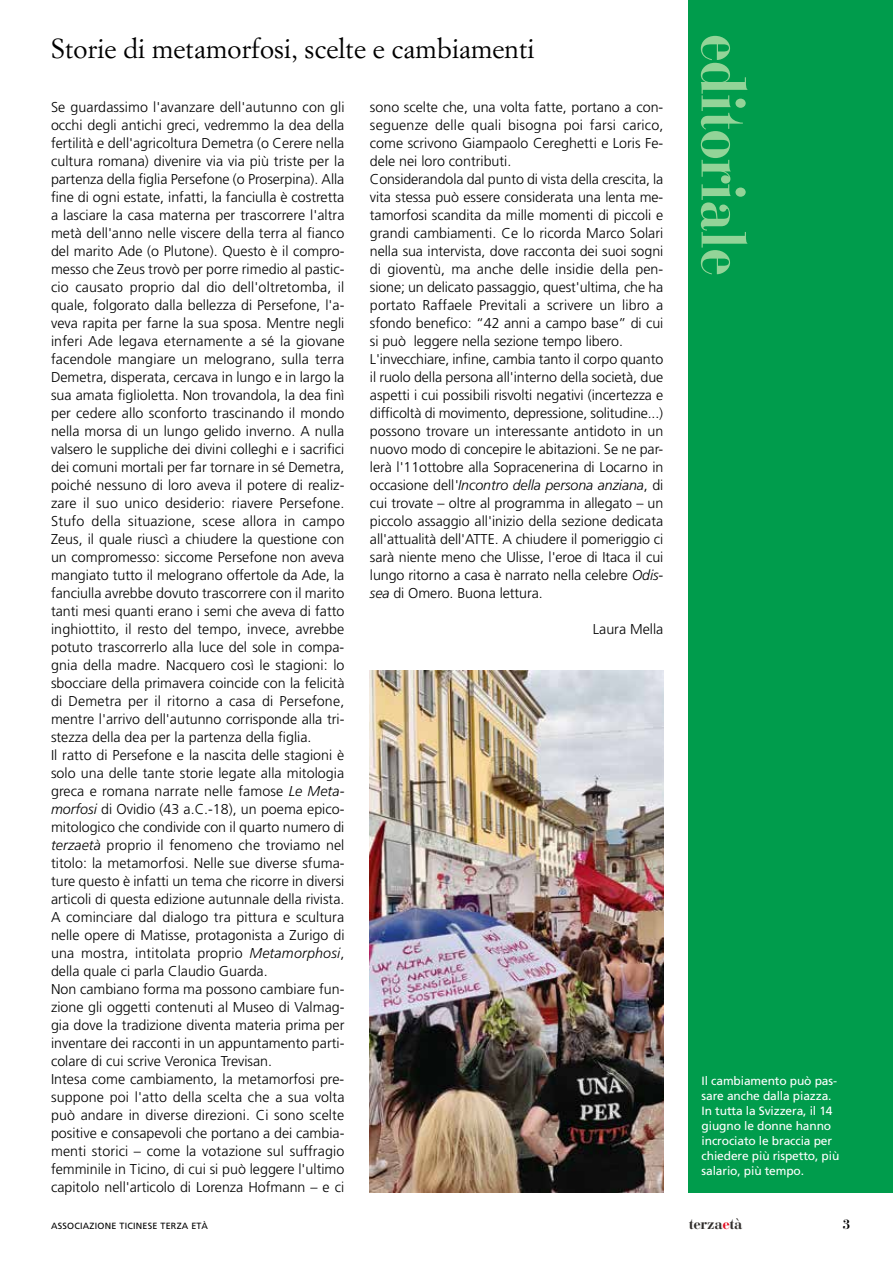
<style>
.page{position:relative;width:893px;height:1263px;background:#fff}
.page>*{position:absolute;margin:0;border:0;box-sizing:border-box;transform-origin:0 0}
.t1{font:700 63px "Bauer Bodoni Std";letter-spacing:-.025em;color:#93d498;scale:.9 1}
.t2{font:27px "Simoncini Garamond Std";color:#000}
.t3{font:700 15px "Bauer Bodoni Std";letter-spacing:-.025em;color:#312e2c}
.t4{font:300 14.25px/18px "Frutiger LT Std";color:#000}
.t5{font:700 13.5px "Bauer Bodoni Std";color:#000}
.t6{font:12px/15px "Frutiger LT Std";letter-spacing:-.01em;color:#fff}
.t7{font:9px "Frutiger LT Std";letter-spacing:.025em;color:#000}
.s1{font-style:italic}
.s2{color:#e30e22}
</style>
<div class="page">
<div style="left:689px;top:0;width:204px;height:1192px;background:#009c4c"></div>
<img style="left:370px;top:670px;width:293px;height:522px">
<h2 class="t2" style="left:51px;top:32px;width:485px">Storie di metamorfosi, scelte e cambiamenti</h2>
<h1 class="t1" style="left:761px;top:34px;width:271px;rotate:90deg">editoriale</h1>
<p class="t4" style="left:51px;top:99px;width:295px">Se guardassimo l'avanzare dell'autunno con gli occhi degli antichi greci, vedremmo la dea della fertilità e dell'agricoltura Demetra (o Cerere nella cultura romana) divenire via via più triste per la partenza della figlia Persefone (o Proserpina). Alla fine di ogni estate, infatti, la fanciulla è costretta a lasciare la casa materna per trascorrere l'altra metà dell'anno nelle viscere della terra al fianco del marito Ade (o Plutone). Questo è il compro&shy;messo che Zeus trovò per porre rimedio al pastic&shy;cio causato proprio dal dio dell'oltretomba, il quale, folgorato dalla bellezza di Persefone, l'a&shy;veva rapita per farne la sua sposa. Mentre negli inferi Ade legava eternamente a sé la giovane facendole mangiare un melograno, sulla terra Demetra, disperata, cercava in lungo e in largo la sua amata figlioletta. Non trovandola, la dea finì per cedere allo sconforto trascinando il mondo nella morsa di un lungo gelido inverno. A nulla valsero le suppliche dei divini colleghi e i sacrifici dei comuni mortali per far tornare in sé Demetra, poiché nessuno di loro aveva il potere di realiz&shy;zare il suo unico desiderio: riavere Persefone.<br>Stufo della situazione, scese allora in campo Zeus, il quale riuscì a chiudere la questione con un compromesso: siccome Persefone non aveva mangiato tutto il melograno offertole da Ade, la fanciulla avrebbe dovuto trascorrere con il marito tanti mesi quanti erano i semi che aveva di fatto inghiottito, il resto del tempo, invece, avrebbe potuto trascorrerlo alla luce del sole in compa&shy;gnia della madre. Nacquero così le stagioni: lo sbocciare della primavera coincide con la felicità di Demetra per il ritorno a casa di Persefone, mentre l'arrivo dell'autunno corrisponde alla tri&shy;stezza della dea per la partenza della figlia.<br>Il ratto di Persefone e la nascita delle stagioni è solo una delle tante storie legate alla mitologia greca e romana narrate nelle famose <span class="s1">Le Meta&shy;morfosi</span> di Ovidio (43 a.C.-18), un poema epico&shy;mitologico che condivide con il quarto numero di <span class="s1">terzaetà</span> proprio il fenomeno che troviamo nel titolo: la metamorfosi. Nelle sue diverse sfuma&shy;ture questo è infatti un tema che ricorre in diversi articoli di questa edizione autunnale della rivista.<br>A cominciare dal dialogo tra pittura e scultura nelle opere di Matisse, protagonista a Zurigo di una mostra, intitolata proprio <span class="s1">Metamorphosi</span>, della quale ci parla Claudio Guarda.<br>Non cambiano forma ma possono cambiare fun&shy;zione gli oggetti contenuti al Museo di Valmag&shy;gia dove la tradizione diventa materia prima per inventare dei racconti in un appuntamento parti&shy;colare di cui scrive Veronica Trevisan.<br>Intesa come cambiamento, la metamorfosi pre&shy;suppone poi l'atto della scelta che a sua volta può andare in diverse direzioni. Ci sono scelte positive e consapevoli che portano a dei cambia&shy;menti storici – come la votazione sul suffragio femminile in Ticino, di cui si può leggere l'ultimo capitolo nell'articolo di Lorenza Hofmann – e ci</p>
<p class="t4" style="left:370px;top:99px;width:295px">sono scelte che, una volta fatte, portano a con&shy;seguenze delle quali bisogna poi farsi carico, come scrivono Giampaolo Cereghetti e Loris Fe&shy;dele nei loro contributi.<br>Considerandola dal punto di vista della crescita, la vita stessa può essere considerata una lenta me&shy;tamorfosi scandita da mille momenti di piccoli e grandi cambiamenti. Ce lo ricorda Marco Solari nella sua intervista, dove racconta dei suoi sogni di gioventù, ma anche delle insidie della pen&shy;sione; un delicato passaggio, quest'ultima, che ha portato Raffaele Previtali a scrivere un libro a sfondo benefico: “42 anni a campo base” di cui si può leggere nella sezione tempo libero.<br>L'invecchiare, infine, cambia tanto il corpo quanto il ruolo della persona all'interno della società, due aspetti i cui possibili risvolti negativi (incertezza e difficoltà di movimento, depressione, solitudine...) possono trovare un interessante antidoto in un nuovo modo di concepire le abitazioni. Se ne par&shy;lerà l'11ottobre alla Sopracenerina di Locarno in occasione dell<span class="s1">'Incontro della persona anziana</span>, di cui trovate – oltre al programma in allegato – un piccolo assaggio all'inizio della sezione dedicata all'attualità dell'ATTE. A chiudere il pomeriggio ci sarà niente meno che Ulisse, l'eroe di Itaca il cui lungo ritorno a casa è narrato nella celebre <span class="s1">Odis&shy;sea</span> di Omero. Buona lettura.</p>
<p class="t4" style="left:593px;top:621px;width:72px">Laura Mella</p>
<p class="t6" style="left:702px;top:1073px;width:139px">Il cambiamento può pas&shy;sare anche dalla piazza.<br>In tutta la Svizzera, il 14 giugno le donne hanno incrociato le braccia per chiedere più rispetto, più salario, più tempo.</p>
<p class="t7" style="left:51px;top:1220px;width:158px">ASSOCIAZIONE TICINESE TERZA ETÀ</p>
<p class="t3" style="left:689px;top:1214px;width:55px">terza<span class="s2">e</span>tà</p>
<p class="t5" style="left:843px;top:1216px;width:9px">3</p>
</div>
